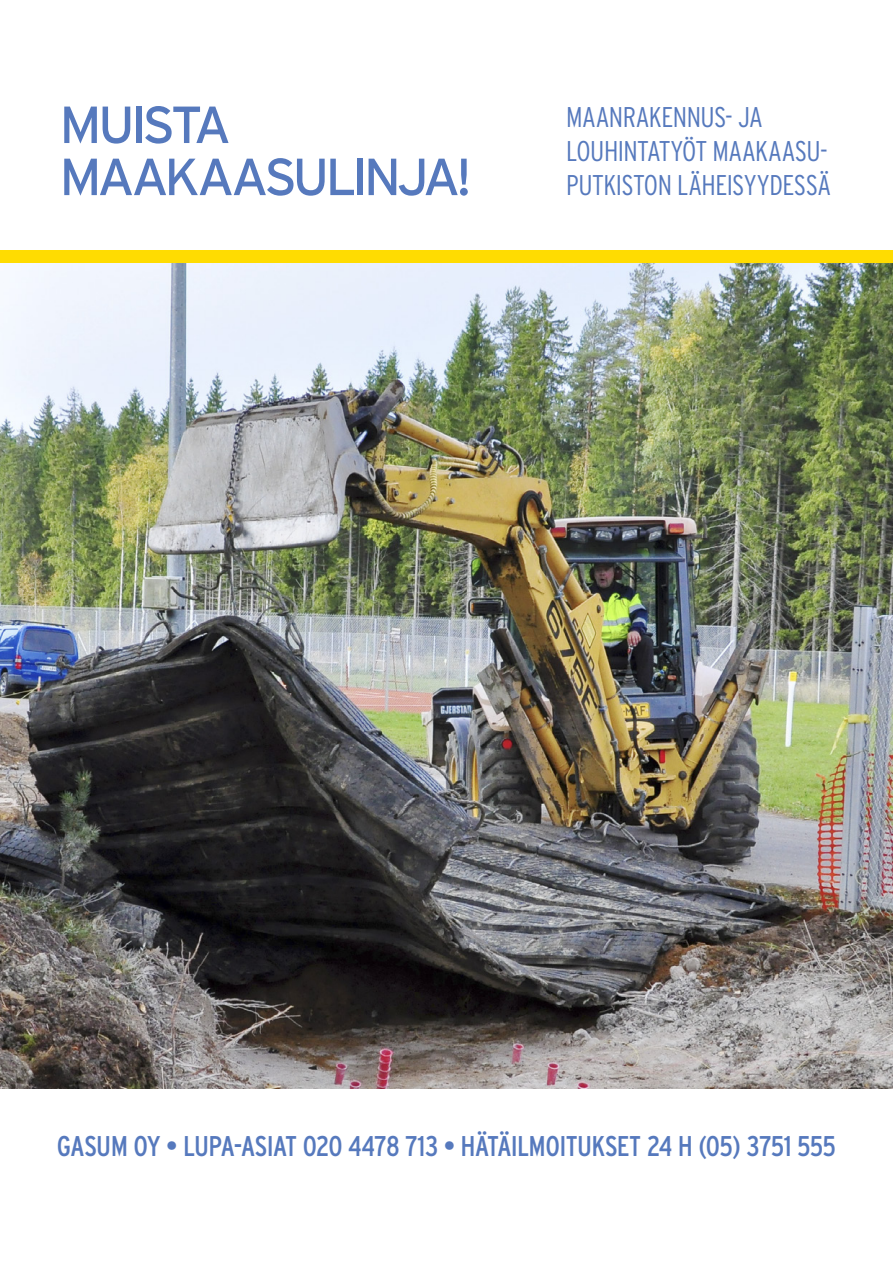
<style>
.page{position:relative;width:893px;height:1263px;background:#fff}
.page>*{position:absolute;margin:0;border:0;box-sizing:border-box;transform-origin:0 0}
.t1{font:52.05px/52.1px "Interstate";letter-spacing:-.075em;color:#5679bd}
.t2{font:300 condensed 28.5px/33.9px "Interstate";letter-spacing:-.02em;color:#5679bd}
.t3{font:condensed 28.5px "Interstate";letter-spacing:-.025em;color:#5679bd}
</style>
<div class="page">
<img style="left:0;top:263px;width:893px;height:825px">
<div style="left:0;top:250px;width:893px;height:13px;background:#ffdc01"></div>
<h1 class="t1" style="left:60px;top:98px;width:414px">MUISTA<br>MAAKAASULINJA!</h1>
<p class="t2" style="left:566px;top:100px;width:266px">MAANRAKENNUS- JA<br>LOUHINTATYÖT MAAKAASU-<br>PUTKISTON LÄHEISYYDESSÄ</p>
<p class="t3" style="left:57px;top:1128px;width:781px">GASUM OY • LUPA-ASIAT 020 4478 713 • HÄTÄILMOITUKSET 24 H (05) 3751 555</p>
</div>
